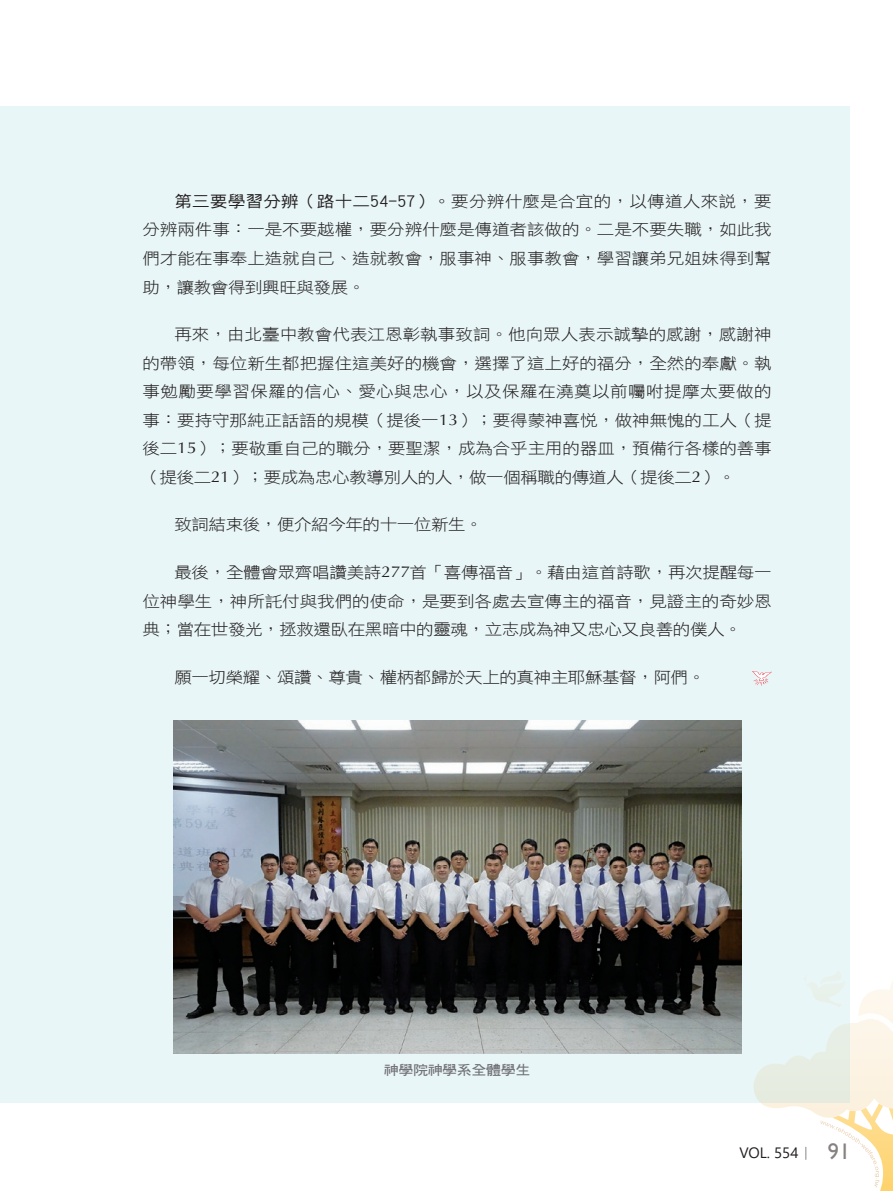
<style>
.page{position:relative;width:893px;height:1191px;background:#fff}
.page>*{position:absolute;margin:0;border:0;box-sizing:border-box;transform-origin:0 0}
.t1{font:15.75px/28.5px "DF Hei W3 WIN BF";letter-spacing:-.025em;color:#231f20;text-align:justify;scale:1.11 1}
.t2{font:15px "Segoe UI";color:#231f20}
.圖說_大{font:13.5px "DF Hei W7 WIN BF";letter-spacing:-.025em;color:#727277;scale:1.11 1}
.s1{font-family:"DF Hei W5 WIN BF"}
.s2{font-family:"Optima"}
.s3{font-family:"Adobe Ming Std";font-weight:300}
.s4{font-family:"Gill Sans";font-size:22.5px;color:#868281}
</style>
<div class="page">
<svg style="left:753px;top:981px;width:140px;height:210px"></svg>
<div style="left:0;top:106px;width:850px;height:996px;background:#e9f6f7"></div>
<svg style="left:752px;top:671px;width:20px;height:14px"></svg>
<img style="left:173px;top:721px;width:568px;height:332px">
<p class="t1" style="left:142px;top:187px;width:568px;text-indent:32px"><span class="s1">第三要學習分辨（路十二54-57）。</span>要分辨什麼是合宜的，以傳道人來說，要分辨兩件事：一是不要越權，要分辨什麼是傳道者該做的。二是不要失職，如此我們才能在事奉上造就自己、造就教會，服事神、服事教會，學習讓弟兄姐妹得到幫助，讓教會得到興旺與發展。</p>
<p class="t1" style="left:142px;top:320px;width:568px;text-indent:32px">再來，由北臺中教會代表江恩彰執事致詞。他向眾人表示誠摯的感謝，感謝神的帶領，每位新生都把握住這美好的機會，選擇了這上好的福分，全然的奉獻。執事勉勵要學習保羅的信心、愛心與忠心，以及保羅在澆奠以前囑咐提摩太要做的事：要持守那純正話語的規模（提後一<span class="s2">13</span>）；要得蒙神喜悅，做神無愧的工人（提後二<span class="s2">15</span>）；要敬重自己的職分，要聖潔，成為合乎主用的器皿，預備行各樣的善事（提後二<span class="s2">21</span>）；要成為忠心教導別人的人，做一個稱職的傳道人（提後二<span class="s2">2</span>）。</p>
<p class="t1" style="left:174px;top:510px;width:279px">致詞結束後，便介紹今年的十一位新生。</p>
<p class="t1" style="left:142px;top:558px;width:568px;text-indent:32px">最後，全體會眾齊唱讚美詩<span class="s2">277</span>首「喜傳福音」。藉由這首詩歌，再次提醒每一位神學生，神所託付與我們的使命，是要到各處去宣傳主的福音，見證主的奇妙恩典；當在世發光，拯救還臥在黑暗中的靈魂，立志成為神又忠心又良善的僕人。</p>
<p class="t1" style="left:174px;top:662px;width:480px">願一切榮耀、頌讚、尊貴、權柄都歸於天上的真神主耶穌基督，阿們。</p>
<p class="圖說_大" style="left:384px;top:1062px;width:134px">神學院神學系全體學生</p>
<p class="t2" style="left:739px;top:1138px;width:112px">VOL. 554<span class="s3">｜</span> <span class="s4">91</span></p>
</div>
